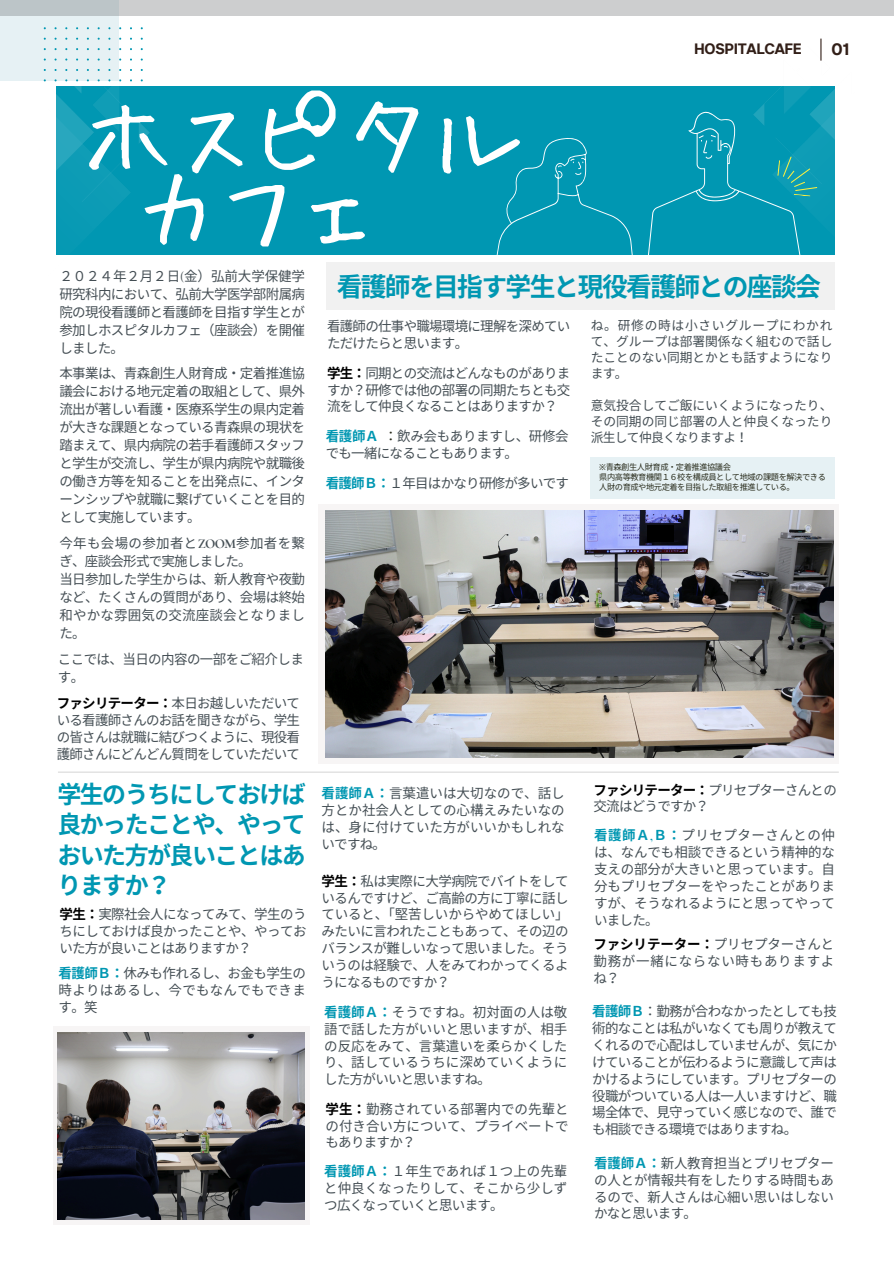
<style>
.page{position:relative;width:894px;height:1264px;background:#fff}
.page>*{position:absolute;margin:0;border:0;box-sizing:border-box;transform-origin:0 0}
.t1{font:107.1px "Hui Font P";color:#fff}
.t2{font:99.75px "Hui Font P";color:#fff}
.t3{font:700 25.8px "Noto Sans CJ Ksc";letter-spacing:-.065em;color:#0097b2}
.t4{font:700 24px/30.3px "Noto Sans CJ Ksc";letter-spacing:-.065em;color:#0097b2;text-align:justify}
.t5{font:700 16.5px "TT Interphases";color:#321f18}
.t6{font:700 15px "TT Interphases";letter-spacing:-.02em;color:#321f18}
.t7{font:13.5px/16.8px "Noto Sans CJ Ksc";letter-spacing:-.045em;color:#444e54;text-align:justify}
.t8{font:13.5px/16.8px "Noto Sans CJ Ksc";letter-spacing:-.01em;color:#444e54}
.t9{font:13.5px/16.8px "Noto Sans CJ Ksc";color:#444e54}
.t10{font:12.75px/15.9px "Noto Sans CJ Ksc";letter-spacing:-.005em;color:#444e54;text-align:justify}
.t11{font:8.25px/10.4px "Noto Sans CJ Ksc";letter-spacing:-.055em;color:#282b1b}
.s1{font-family:"Cormorant Garamond"}
.s2{font-weight:700;color:#000}
.s3{font-weight:700;color:#0097b2}
.s4{color:#282b1b}
.s5{font-family:"Noto Sans"}
.s6{font-family:"Cormorant Garamond";font-weight:700}
.s7{font-family:"Cormorant Garamond";font-weight:700;color:#0097b2}
</style>
<div class="page">
<div style="left:57px;top:86px;width:777px;height:169px;background:#0097b2"></div>
<img style="left:757px;top:46px;width:78px;height:224px">
<svg style="left:496px;top:138px;width:137px;height:117px"></svg>
<svg style="left:648px;top:111px;width:172px;height:146px"></svg>
<div style="left:318px;top:504px;width:520px;height:260px;background:#f7f5f5"></div>
<img style="left:326px;top:510px;width:507px;height:247px">
<img style="left:58px;top:1032px;width:246px;height:186px">
<div style="left:0;top:0;width:119px;height:80px;background:#e6f1f4"></div>
<svg style="left:44px;top:27px;width:99px;height:54px"></svg>
<div style="left:0;top:0;width:893px;height:16px;background:linear-gradient(to right,#c5cacc,#d1d0d0)"></div>
<img style="left:49px;top:64px;width:101px;height:191px">
<svg style="left:820px;top:39px;width:1px;height:22px"></svg>
<hr style="left:58px;top:771px;width:780px;height:1px;background:#d9d9d9">
<div style="left:326px;top:262px;width:508px;height:47px;background:#f1f1f1"></div>
<div style="left:589px;top:457px;width:245px;height:41px;background:#e6f1f4"></div>
<div style="left:647px;top:525px;width:26px;height:17px;background:#000"></div>
<h5 class="t6" style="left:693px;top:39px;width:109px">HOSPITALCAFE</h5>
<h4 class="t5" style="left:831px;top:38px;width:19px">01</h4>
<p class="t2" style="left:77px;top:78px;width:453px">ホスピタル</p>
<p class="t1" style="left:131px;top:144px;width:252px">カフェ</p>
<p class="t7" style="left:59px;top:266px;width:247px;line-height:18px;text-align:left">２０２４年２月２日<span class="s1">(</span>金）弘前大学保健学研究科内において、弘前大学医学部附属病院の現役看護師と看護師を目指す学生とが参加しホスピタルカフェ（座談会）を開催しました。</p>
<h5 class="t3" style="left:336px;top:266px;width:484px">看護師を目指す学生と現役看護師との座談会</h5>
<h4 class="t7" style="left:327px;top:316px;width:245px">看護師の仕事や職場環境に理解を深めていただけたらと思います。</h4>
<p class="t10" style="left:590px;top:317px;width:243px">ね。研修の時は小さいグループにわかれて、グループは部署関係なく組むので話したことのない同期とかとも話すようになります。</p>
<h1 class="t10" style="left:590px;top:397px;width:243px">意気投合してご飯にいくようになったり、その同期の同じ部署の人と仲良くなったり派生して仲良くなりますよ！</h1>
<h1 class="t7" style="left:327px;top:363px;width:245px"><span class="s2">学生：</span> 同期との交流はどんなものがありますか？研修では他の部署の同期たちとも交流をして仲良くなることはありますか？</h1>
<p class="t7" style="left:326px;top:427px;width:243px"><span class="s3">看護師Ａ</span><span class="s4">：</span> 飲み会もありますし、研修会でも一緒になることもあります。</p>
<h5 class="t7" style="left:59px;top:363px;width:247px;line-height:18px">本事業は、青森創生人財育成・定着推進協議会における地元定着の取組として、県外流出が著しい看護・医療系学生の県内定着が大きな課題となっている青森県の現状を踏まえて、県内病院の若手看護師スタッフと学生が交流し、学生が県内病院や就職後の働き方等を知ることを出発点に、インターンシップや就職に繋げていくことを目的として実施しています。</h5>
<h4 class="t11" style="left:599px;top:461px;width:133px"><span class="s5">※</span>青森創生人財育成・定着推進協議会</h4>
<h5 class="t11" style="left:599px;top:471px;width:228px">県内高等教育機関１６校を構成員として地域の課題を解決できる人財の育成や地元定着を目指した取組を推進している。</h5>
<h4 class="t7" style="left:326px;top:474px;width:245px"><span class="s3">看護師Ｂ：</span> １年目はかなり研修が多いです</h4>
<p class="t7" style="left:59px;top:533px;width:247px;line-height:18px;text-align:left">今年も会場の参加者と<span class="s6">ZOOM</span>参加者を繋ぎ、座談会形式で実施しました。<br>当日参加した学生からは、新人教育や夜勤など、たくさんの質問があり、会場は終始和やかな雰囲気の交流座談会となりました。</p>
<h2 class="t7" style="left:58px;top:649px;width:247px;line-height:18px">ここでは、当日の内容の一部をご紹介します。</h2>
<h5 class="t7" style="left:57px;top:694px;width:245px"><span class="s2">ファシリテーター：</span> 本日お越しいただいている看護師さんのお話を聞きながら、学生の皆さんは就職に結びつくように、現役看護師さんにどんどん質問をしていただいて</h5>
<p class="t4" style="left:57px;top:777px;width:250px">学生のうちにしておけば良かったことや、やっておいた方が良いことはありますか？</p>
<h5 class="t7" style="left:59px;top:905px;width:248px"><span class="s2">学生：</span> 実際社会人になってみて、学生のうちにしておけば良かったことや、やっておいた方が良いことはありますか？</h5>
<h2 class="t7" style="left:59px;top:963px;width:248px"><span class="s3">看護師Ｂ：</span> 休みも作れるし、お金も学生の時よりはあるし、今でもなんでもできます。笑</h2>
<h5 class="t7" style="left:321px;top:783px;width:245px"><span class="s3">看護師Ａ：</span> 言葉遣いは大切なので、話し方とか社会人としての心構えみたいなのは、身に付けていた方がいいかもしれないですね。</h5>
<h5 class="t7" style="left:321px;top:871px;width:248px"><span class="s2">学生：</span> 私は実際に大学病院でバイトをしているんですけど、ご高齢の方に丁寧に話していると、「堅苦しいからやめてほしい」みたいに言われたこともあって、その辺のバランスが難しいなって思いました。そういうのは経験で、人をみてわかってくるようになるものですか？</h5>
<h5 class="t7" style="left:324px;top:1002px;width:245px"><span class="s3">看護師Ａ：</span> そうですね。初対面の人は敬語で話した方がいいと思いますが、相手の反応をみて、言葉遣いを柔らかくしたり、話しているうちに深めていくようにした方がいいと思いますね。</h5>
<h5 class="t7" style="left:325px;top:1099px;width:245px"><span class="s2">学生：</span> 勤務されている部署内での先輩との付き合い方について、プライベートでもありますか？</h5>
<h5 class="t9" style="left:324px;top:1162px;width:245px"><span class="s3">看護師Ａ：</span> １年生であれば１つ上の先輩と仲良くなったりして、そこから少しずつ広くなっていくと思います。</h5>
<h4 class="t7" style="left:593px;top:780px;width:245px"><span class="s2">ファシリテーター：</span> プリセプターさんとの交流はどうですか？</h4>
<p class="t8" style="left:594px;top:826px;width:242px"><span class="s3">看護師Ａ</span><span class="s7">,</span><span class="s3">Ｂ：</span> プリセプターさんとの仲は、なんでも相談できるという精神的な支えの部分が大きいと思っています。自分もプリセプターをやったことがありますが、そうなれるようにと思ってやっていました。</p>
<p class="t7" style="left:593px;top:934px;width:242px"><span class="s2">ファシリテーター：</span> プリセプターさんと勤務が一緒にならない時もありますよね？</p>
<h4 class="t7" style="left:592px;top:1001px;width:246px"><span class="s3">看護師Ｂ</span>： 勤務が合わなかったとしても技術的なことは私がいなくても周りが教えてくれるので心配はしていませんが、気にかけていることが伝わるように意識して声はかけるようにしています。プリセプターの役職がついている人は一人いますけど、職場全体で、見守っていく感じなので、誰でも相談できる環境ではありますね。</h4>
<p class="t7" style="left:594px;top:1153px;width:241px"><span class="s3">看護師Ａ：</span> 新人教育担当とプリセプターの人とが情報共有をしたりする時間もあるので、新人さんは心細い思いはしないかなと思います。</p>
</div>
